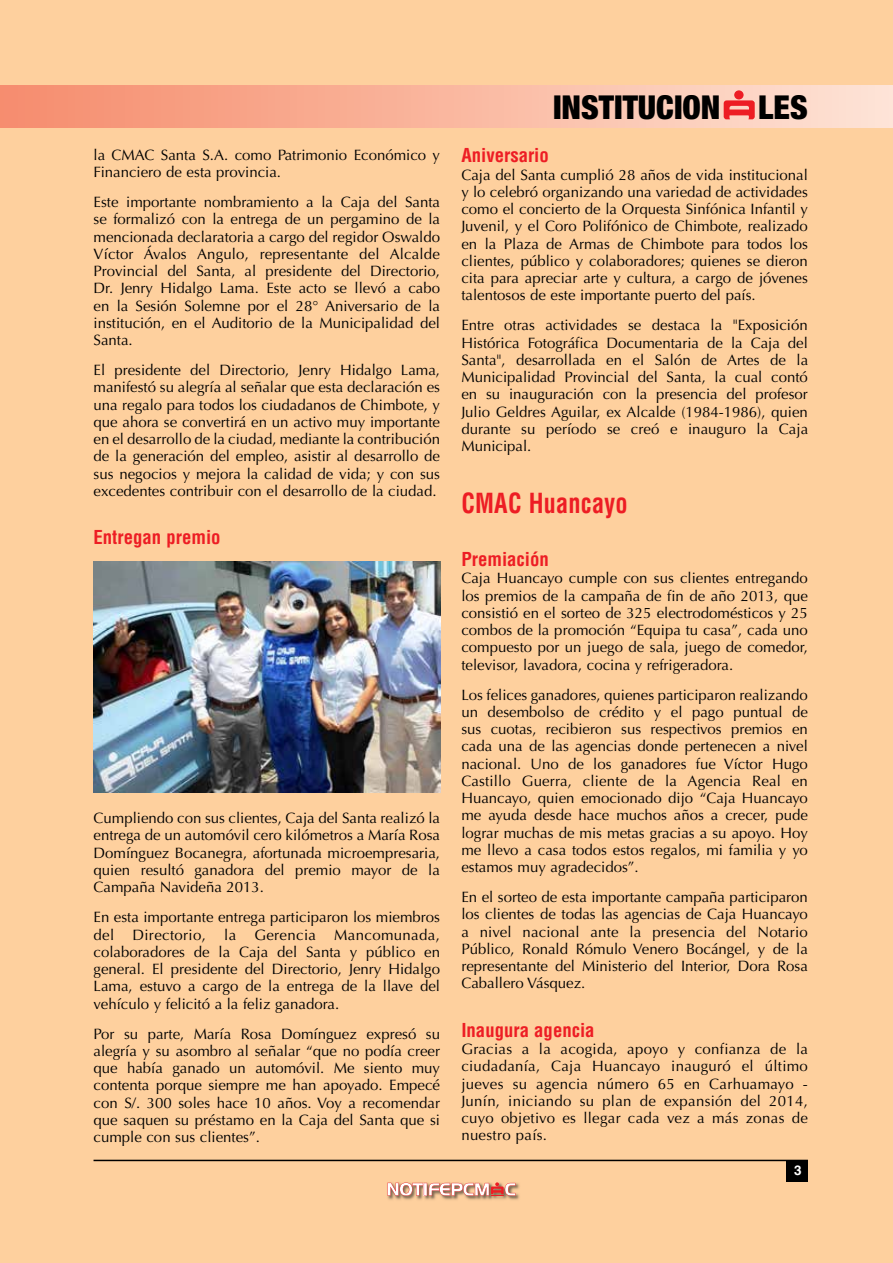
<style>
.page{position:relative;width:893px;height:1263px;background:#fed09e}
.page>*{position:absolute;margin:0;border:0;box-sizing:border-box;transform-origin:0 0}
.t1{font:900 condensed 33px "Helvetica Neue";color:#000}
.t2{font:700 condensed 27px "Helvetica LT Std";letter-spacing:.01em;color:#ed1d24;scale:.9 1}
.t3{font:700 condensed 18.75px "Helvetica LT Std";color:#ed1d24}
.t4{font:15px/17.2px "Optima LT Std";color:#000;text-align:justify}
.t5{font:700 13.5px "Helvetica LT Std";color:#fff}
</style>
<div class="page">
<hr style="left:94px;top:1160px;width:714px;height:1px;background:#000">
<div style="left:0;top:85px;width:893px;height:43px;background:linear-gradient(to right,#f68b6b,#fee3d5)"></div>
<svg style="left:723px;top:100px;width:32px;height:19px"></svg>
<div style="left:734px;top:90px;width:10px;height:9px;background:#ed1d24;border-radius:50%"></div>
<div style="left:787px;top:1160px;width:21px;height:22px;background:#000"></div>
<img style="left:387px;top:1182px;width:133px;height:18px">
<svg style="left:387px;top:1182px;width:128px;height:14px"></svg>
<img style="left:94px;top:561px;width:346px;height:231px">
<p class="t4" style="left:94px;top:146px;width:348px">la CMAC Santa S.A. como Patrimonio Económico y<br>Financiero de esta provincia.</p>
<p class="t4" style="left:94px;top:194px;width:348px">Este importante nombramiento a la Caja del Santa se formalizó con la entrega de un pergamino de la mencionada declaratoria a cargo del regidor Oswaldo Víctor Ávalos Angulo, representante del Alcalde Provincial del Santa, al presidente del Directorio, Dr. Jenry Hidalgo Lama. Este acto se llevó a cabo en la Sesión Solemne por el 28° Aniversario de la institución, en el Auditorio de la Municipalidad del Santa.</p>
<p class="t4" style="left:94px;top:362px;width:348px">El presidente del Directorio, Jenry Hidalgo Lama, manifestó su alegría al señalar que esta declaración es una regalo para todos los ciudadanos de Chimbote, y que ahora se convertirá en un activo muy importante en el desarrollo de la ciudad, mediante la contribución de la generación del empleo, asistir al desarrollo de sus negocios y mejora la calidad de vida; y con sus excedentes contribuir con el desarrollo de la ciudad.</p>
<p class="t3" style="left:94px;top:526px;width:129px">Entregan premio</p>
<p class="t4" style="left:94px;top:809px;width:348px">Cumpliendo con sus clientes, Caja del Santa realizó la entrega de un automóvil cero kilómetros a María Rosa Domínguez Bocanegra, afortunada microempresaria, quien resultó ganadora del premio mayor de la Campaña Navideña 2013.</p>
<p class="t4" style="left:94px;top:909px;width:348px">En esta importante entrega participaron los miembros del Directorio, la Gerencia Mancomunada, colaboradores de la Caja del Santa y público en general. El presidente del Directorio, Jenry Hidalgo Lama, estuvo a cargo de la entrega de la llave del vehículo y felicitó a la feliz ganadora.</p>
<p class="t4" style="left:94px;top:1025px;width:348px">Por su parte, María Rosa Domínguez expresó su alegría y su asombro al señalar “que no podía creer que había ganado un automóvil. Me siento muy contenta porque siempre me han apoyado. Empecé con S/. 300 soles hace 10 años. Voy a recomendar que saquen su préstamo en la Caja del Santa que si cumple con sus clientes”.</p>
<h1 class="t1" style="left:553px;top:87px;width:256px">INSTITUCION LES</h1>
<p class="t3" style="left:461px;top:144px;width:89px">Aniversario</p>
<p class="t4" style="left:461px;top:166px;width:348px">Caja del Santa cumplió 28 años de vida institucional y lo celebró organizando una variedad de actividades como el concierto de la Orquesta Sinfónica Infantil y Juvenil, y el Coro Polifónico de Chimbote, realizado en la Plaza de Armas de Chimbote para todos los clientes, público y colaboradores; quienes se dieron cita para apreciar arte y cultura, a cargo de jóvenes talentosos de este importante puerto del país.</p>
<p class="t4" style="left:461px;top:317px;width:348px">Entre otras actividades se destaca la "Exposición Histórica Fotográfica Documentaria de la Caja del Santa", desarrollada en el Salón de Artes de la Municipalidad Provincial del Santa, la cual contó en su inauguración con la presencia del profesor Julio Geldres Aguilar, ex Alcalde (1984-1986), quien durante su período se creó e inauguro la Caja Municipal.</p>
<h2 class="t2" style="left:461px;top:486px;width:186px">CMAC Huancayo</h2>
<p class="t3" style="left:461px;top:547px;width:89px">Premiación</p>
<p class="t4" style="left:461px;top:570px;width:348px">Caja Huancayo cumple con sus clientes entregando los premios de la campaña de fin de año 2013, que consistió en el sorteo de 325 electrodomésticos y 25 combos de la promoción “Equipa tu casa”, cada uno compuesto por un juego de sala, juego de comedor, televisor, lavadora, cocina y refrigeradora.</p>
<p class="t4" style="left:461px;top:686px;width:348px">Los felices ganadores, quienes participaron realizando un desembolso de crédito y el pago puntual de sus cuotas, recibieron sus respectivos premios en cada una de las agencias donde pertenecen a nivel nacional. Uno de los ganadores fue Víctor Hugo Castillo Guerra, cliente de la Agencia Real en Huancayo, quien emocionado dijo “Caja Huancayo me ayuda desde hace muchos años a crecer, pude lograr muchas de mis metas gracias a su apoyo. Hoy me llevo a casa todos estos regalos, mi familia y yo estamos muy agradecidos”.</p>
<p class="t4" style="left:461px;top:888px;width:348px">En el sorteo de esta importante campaña participaron los clientes de todas las agencias de Caja Huancayo a nivel nacional ante la presencia del Notario Público, Ronald Rómulo Venero Bocángel, y de la representante del Ministerio del Interior, Dora Rosa Caballero Vásquez.</p>
<p class="t3" style="left:461px;top:1018px;width:135px">Inaugura agencia</p>
<p class="t4" style="left:461px;top:1041px;width:348px">Gracias a la acogida, apoyo y confianza de la ciudadanía, Caja Huancayo inauguró el último jueves su agencia número 65 en Carhuamayo - Junín, iniciando su plan de expansión del 2014, cuyo objetivo es llegar cada vez a más zonas de nuestro país.</p>
<p class="t5" style="left:794px;top:1162px;width:9px">3</p>
</div>
